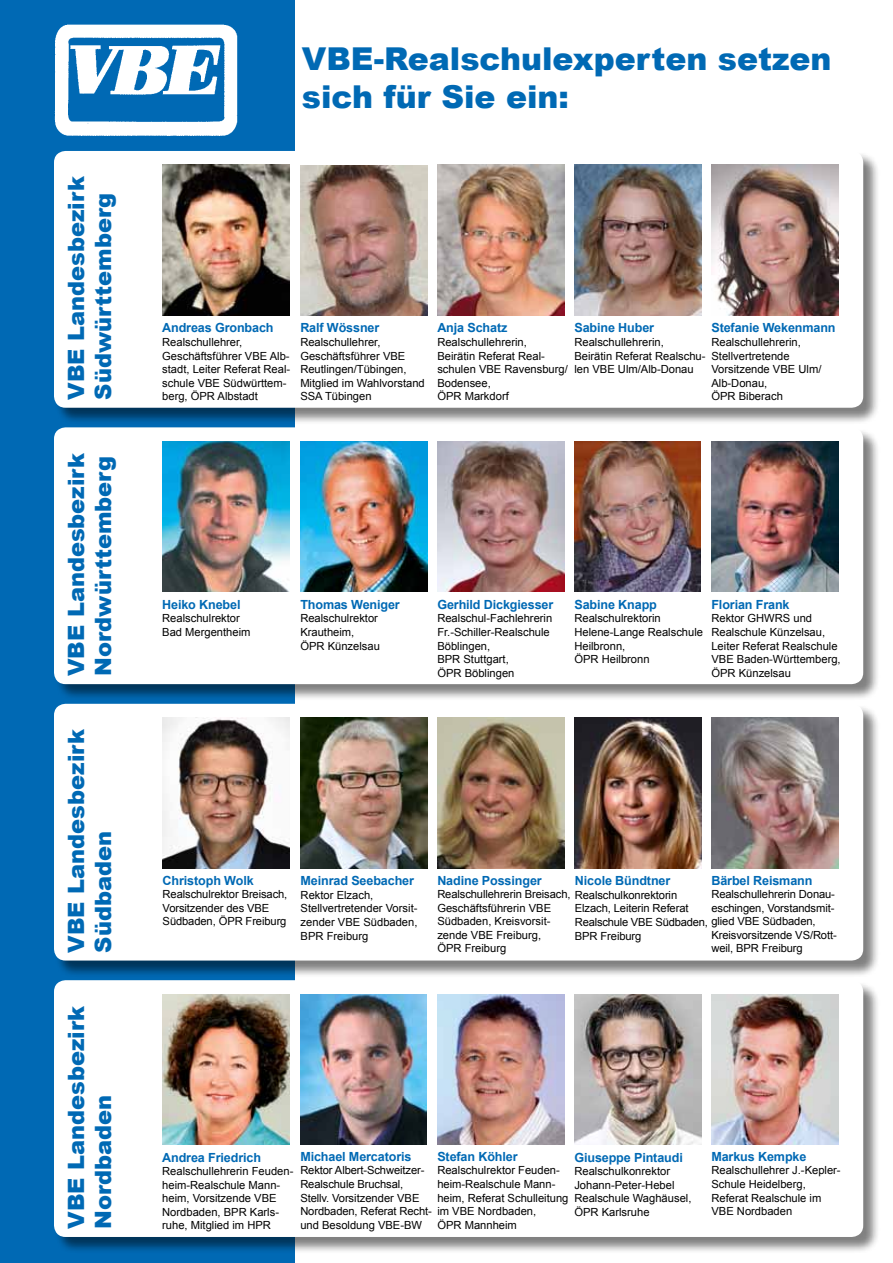
<style>
.page{position:relative;width:893px;height:1263px;background:#fff}
.page>*{position:absolute;margin:0;border:0;box-sizing:border-box;transform-origin:0 0}
.t1{font:900 31.5px/37.8px "Arial";color:#0069b4}
.t2{font:900 22.5px/27px "Arial";color:#0069b4}
.t3{font:700 12.6px "Arial";letter-spacing:-.01em;color:#0069b4}
.t4{font:11.25px/13.5px "Arial";color:#000}
</style>
<div class="page">
<div style="left:0;top:0;width:294px;height:1263px;background:#0069b4"></div>
<img style="left:54px;top:24px;width:184px;height:112px">
<div style="left:55px;top:152px;width:825px;height:273px;background:#000;opacity:.5"></div>
<div style="left:54px;top:151px;width:809px;height:257px;background:#fff;border-radius:12px"></div>
<img style="left:162px;top:165px;width:127px;height:150px">
<img style="left:300px;top:165px;width:127px;height:150px">
<img style="left:437px;top:165px;width:127px;height:150px">
<img style="left:574px;top:165px;width:127px;height:150px">
<img style="left:711px;top:165px;width:127px;height:150px">
<div style="left:55px;top:428px;width:825px;height:274px;background:#000;opacity:.5"></div>
<div style="left:54px;top:427px;width:809px;height:257px;background:#fff;border-radius:12px"></div>
<img style="left:162px;top:441px;width:127px;height:151px">
<img style="left:300px;top:441px;width:127px;height:151px">
<img style="left:437px;top:441px;width:127px;height:151px">
<img style="left:575px;top:441px;width:126px;height:151px">
<img style="left:711px;top:441px;width:127px;height:151px">
<div style="left:55px;top:705px;width:825px;height:273px;background:#000;opacity:.5"></div>
<div style="left:54px;top:704px;width:809px;height:256px;background:#fff;border-radius:12px"></div>
<img style="left:301px;top:718px;width:126px;height:150px">
<img style="left:575px;top:718px;width:127px;height:150px">
<img style="left:437px;top:718px;width:127px;height:150px">
<img style="left:163px;top:718px;width:126px;height:150px">
<img style="left:711px;top:718px;width:127px;height:150px">
<div style="left:55px;top:981px;width:825px;height:273px;background:#000;opacity:.5"></div>
<div style="left:54px;top:980px;width:809px;height:257px;background:#fff;border-radius:12px"></div>
<img style="left:162px;top:994px;width:127px;height:150px">
<img style="left:301px;top:994px;width:126px;height:150px">
<img style="left:437px;top:994px;width:127px;height:150px">
<img style="left:574px;top:994px;width:127px;height:150px">
<img style="left:711px;top:994px;width:127px;height:150px">
<h2 class="t2" style="left:62px;top:400px;width:225px;rotate:-90deg">VBE Landesbezirk<br>Südwürttemberg</h2>
<h2 class="t2" style="left:62px;top:676px;width:225px;rotate:-90deg">VBE Landesbezirk<br>Nordwürttemberg</h2>
<h2 class="t2" style="left:62px;top:952px;width:225px;rotate:-90deg">VBE Landesbezirk<br>Südbaden</h2>
<h2 class="t2" style="left:62px;top:1229px;width:225px;rotate:-90deg">VBE Landesbezirk<br>Nordbaden</h2>
<h1 class="t1" style="left:302px;top:39px;width:531px">VBE-Realschulexperten setzen sich für Sie ein:</h1>
<p class="t3" style="left:162px;top:320px;width:113px">Andreas Gronbach</p>
<p class="t4" style="left:162px;top:335px;width:130px">Realschullehrer,<br>Geschäftsführer VBE Alb&shy;stadt, Leiter Referat Real&shy;schule VBE Südwürttem-</p>
<p class="t4" style="left:162px;top:390px;width:97px">berg, ÖPR Albstadt</p>
<p class="t3" style="left:300px;top:320px;width:81px">Ralf Wössner</p>
<p class="t4" style="left:300px;top:335px;width:126px">Realschullehrer,<br>Geschäftsführer VBE<br>Reutlingen/Tübingen,<br>Mitglied im Wahlvorstand<br>SSA Tübingen</p>
<p class="t3" style="left:437px;top:320px;width:72px">Anja Schatz</p>
<p class="t4" style="left:437px;top:335px;width:132px">Realschullehrerin,<br>Beirätin Referat Real&shy;schulen VBE Ravensburg/<br>Bodensee,<br>ÖPR Markdorf</p>
<p class="t3" style="left:574px;top:320px;width:81px">Sabine Huber</p>
<p class="t4" style="left:574px;top:335px;width:133px">Realschullehrerin,<br>Beirätin Referat Realschu&shy;len VBE Ulm/Alb-Donau</p>
<p class="t3" style="left:711px;top:320px;width:126px">Stefanie Wekenmann</p>
<p class="t4" style="left:711px;top:335px;width:112px">Realschullehrerin,<br>Stellvertretende<br>Vorsitzende VBE Ulm/<br>Alb-Donau,<br>ÖPR Biberach</p>
<p class="t3" style="left:162px;top:596px;width:80px">Heiko Knebel</p>
<p class="t4" style="left:162px;top:612px;width:90px">Realschulrektor<br>Bad Mergentheim</p>
<p class="t3" style="left:300px;top:596px;width:101px">Thomas Weniger</p>
<p class="t4" style="left:300px;top:612px;width:81px">Realschulrektor<br>Krautheim,<br>ÖPR Künzelsau</p>
<p class="t3" style="left:437px;top:596px;width:117px">Gerhild Dickgiesser</p>
<p class="t4" style="left:437px;top:612px;width:116px">Realschul-Fachlehrerin<br>Fr.-Schiller-Realschule<br>Böblingen,<br>BPR Stuttgart,<br>ÖPR Böblingen</p>
<p class="t3" style="left:574px;top:596px;width:84px">Sabine Knapp</p>
<p class="t4" style="left:574px;top:612px;width:130px">Realschulrektorin<br>Helene-Lange Realschule<br>Heilbronn,<br>ÖPR Heilbronn</p>
<p class="t3" style="left:711px;top:596px;width:80px">Florian Frank</p>
<p class="t4" style="left:711px;top:612px;width:131px">Rektor GHWRS und<br>Realschule Künzelsau,<br>Leiter Referat Realschule<br>VBE Baden-Württemberg,<br>ÖPR Künzelsau</p>
<p class="t3" style="left:163px;top:872px;width:93px">Christoph Wolk</p>
<p class="t4" style="left:163px;top:887px;width:126px">Realschulrektor Breisach,<br>Vorsitzender des VBE<br>Südbaden, ÖPR Freiburg</p>
<p class="t3" style="left:301px;top:872px;width:115px">Meinrad Seebacher</p>
<p class="t4" style="left:301px;top:888px;width:118px">Rektor Elzach,<br>Stellvertretender Vorsit&shy;zender VBE Südbaden,<br>BPR Freiburg</p>
<p class="t3" style="left:711px;top:872px;width:103px">Bärbel Reismann</p>
<p class="t4" style="left:711px;top:887px;width:125px">Realschullehrerin Donau&shy;eschingen, Vorstandsmit-</p>
<p class="t4" style="left:711px;top:928px;width:127px">Kreisvorsitzende VS/Rott&shy;weil, BPR Freiburg</p>
<p class="t3" style="left:437px;top:872px;width:106px">Nadine Possinger</p>
<p class="t4" style="left:437px;top:901px;width:115px">Geschäftsführerin VBE<br>Südbaden, Kreisvorsit&shy;zende VBE Freiburg,<br>ÖPR Freiburg</p>
<p class="t3" style="left:575px;top:872px;width:97px">Nicole Bündtner</p>
<p class="t4" style="left:575px;top:887px;width:242px;text-indent:-138px">Realschullehrerin Breisach, Realschulkonrektorin<br>Elzach, Leiterin Referat<br>Realschule VBE Südbaden, glied VBE Südbaden, BPR Freiburg</p>
<p class="t3" style="left:437px;top:1148px;width:82px">Stefan Köhler</p>
<p class="t4" style="left:437px;top:1164px;width:133px">Realschulrektor Feuden&shy;heim-Realschule Mann&shy;heim, Referat Schulleitung im VBE Nordbaden,<br>ÖPR Mannheim</p>
<p class="t3" style="left:300px;top:1148px;width:113px">Michael Mercatoris</p>
<p class="t4" style="left:300px;top:1164px;width:133px">Rektor Albert-Schweitzer-<br>Realschule Bruchsal,<br>Stellv. Vorsitzender VBE<br>Nordbaden, Referat Recht&shy;und Besoldung VBE-BW</p>
<p class="t3" style="left:574px;top:1149px;width:110px">Giuseppe Pintaudi</p>
<p class="t4" style="left:574px;top:1164px;width:119px">Realschulkonrektor<br>Johann-Peter-Hebel<br>Realschule Waghäusel,<br>ÖPR Karlsruhe</p>
<p class="t3" style="left:162px;top:1149px;width:100px">Andrea Friedrich</p>
<p class="t4" style="left:162px;top:1164px;width:133px">Realschullehrerin Feuden&shy;heim-Realschule Mann&shy;heim, Vorsitzende VBE<br>Nordbaden, BPR Karls-</p>
<p class="t4" style="left:162px;top:1219px;width:110px">ruhe, Mitglied im HPR</p>
<p class="t3" style="left:711px;top:1148px;width:96px">Markus Kempke</p>
<p class="t4" style="left:711px;top:1164px;width:131px">Realschullehrer J.-Kepler-<br>Schule Heidelberg,<br>Referat Realschule im<br>VBE Nordbaden</p>
</div>
